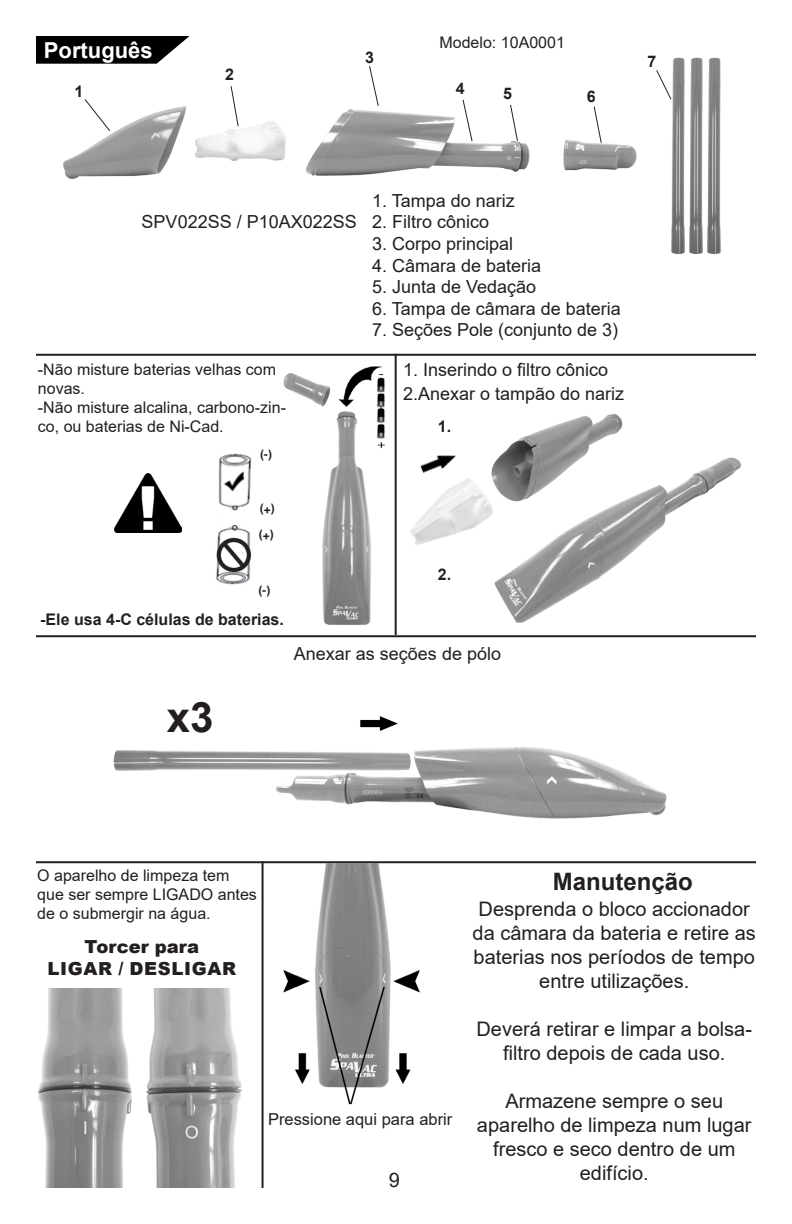
<style>
.page{position:relative;width:792px;height:1224px;background:#fff}
.page>*{position:absolute;margin:0;border:0;box-sizing:border-box;transform-origin:0 0}
.t1{font:700 42px "Arial";color:#231f20}
.t2{font:700 24px "Arial";color:#231f20}
.t3{font:700 22px "Arial";color:#fff}
.t4{font:20px/24px "Arial";color:#231f20;text-align:center}
.t5{font:18px "Arial";color:#231f20}
.t6{font:900 18px "Arial";letter-spacing:.035em;color:#231f20}
.t7{font:900 18px "Arial";color:#231f20}
.t8{font:16.4px "Arial";color:#231f20}
.t9{font:16px/19.2px "Arial";color:#231f20}
.t10{font:700 16px "Arial";color:#231f20}
.t11{font:700 12px "Arial";color:#231f20}
</style>
<div class="page">
<hr style="left:36px;top:354px;width:720px;height:2px;background:#231f20">
<hr style="left:395px;top:354px;width:2px;height:281px;background:#231f20">
<hr style="left:36px;top:635px;width:720px;height:2px;background:#231f20">
<hr style="left:36px;top:861px;width:720px;height:2px;background:#231f20">
<hr style="left:262px;top:861px;width:2px;height:327px;background:#231f20">
<svg style="left:230px;top:86px;width:6px;height:24px"></svg>
<svg style="left:369px;top:66px;width:9px;height:33px"></svg>
<svg style="left:593px;top:106px;width:7px;height:27px"></svg>
<svg style="left:656px;top:70px;width:8px;height:16px"></svg>
<img style="left:114px;top:474px;width:67px;height:59px">
<img style="left:216px;top:525px;width:36px;height:60px">
<img style="left:219px;top:453px;width:32px;height:58px">
<img style="left:63px;top:101px;width:123px;height:79px">
<img style="left:305px;top:99px;width:225px;height:77px">
<img style="left:194px;top:110px;width:92px;height:51px">
<img style="left:563px;top:133px;width:74px;height:38px">
<img style="left:664px;top:57px;width:57px;height:197px">
<img style="left:283px;top:366px;width:102px;height:259px">
<img style="left:410px;top:414px;width:213px;height:131px">
<img style="left:480px;top:449px;width:261px;height:174px">
<img style="left:113px;top:747px;width:554px;height:72px">
<img style="left:146px;top:988px;width:118px;height:200px">
<img style="left:38px;top:988px;width:94px;height:200px">
<img style="left:283px;top:864px;width:137px;height:241px">
<img style="left:360px;top:716px;width:38px;height:15px">
<svg style="left:36px;top:36px;width:154px;height:28px;background:#1e1e1e"></svg>
<p class="t3" style="left:44px;top:35px;width:110px">Português</p>
<p class="t10" style="left:75px;top:80px;width:10px">1</p>
<p class="t10" style="left:225px;top:63px;width:10px">2</p>
<p class="t10" style="left:365px;top:46px;width:10px">3</p>
<p class="t9" style="left:440px;top:32px;width:127px">Modelo: 10A0001</p>
<p class="t10" style="left:456px;top:77px;width:10px">4</p>
<p class="t10" style="left:503px;top:82px;width:10px">5</p>
<p class="t10" style="left:587px;top:85px;width:10px">6</p>
<p class="t10" style="left:647px;top:50px;width:10px">7</p>
<p class="t5" style="left:142px;top:210px;width:217px">SPV022SS / P10AX022SS</p>
<p class="t9" style="left:38px;top:359px;width:240px">-Não misture baterias velhas com novas.</p>
<p class="t9" style="left:38px;top:398px;width:250px">-Não misture alcalina, carbono-zin&shy;co, ou baterias de Ni-Cad.</p>
<p class="t11" style="left:272px;top:465px;width:13px;rotate:-180deg">(-)</p>
<p class="t5" style="left:372px;top:188px;width:144px">1. Tampa do nariz</p>
<p class="t5" style="left:372px;top:210px;width:119px">2. Filtro cônico</p>
<p class="t5" style="left:372px;top:231px;width:143px">3. Corpo principal</p>
<p class="t5" style="left:372px;top:253px;width:171px">4. Câmara de bateria</p>
<p class="t5" style="left:372px;top:275px;width:166px">5. Junta de Vedação</p>
<p class="t5" style="left:372px;top:296px;width:250px">6. Tampa de câmara de bateria</p>
<p class="t5" style="left:372px;top:318px;width:248px">7. Seções Pole (conjunto de 3)</p>
<p class="t5" style="left:403px;top:357px;width:207px">1. Inserindo o filtro cônico</p>
<p class="t5" style="left:403px;top:381px;width:223px">2.Anexar o tampão do nariz</p>
<p class="t10" style="left:438px;top:415px;width:15px">1.</p>
<p class="t11" style="left:275px;top:519px;width:16px;rotate:-180deg">(+)</p>
<p class="t11" style="left:274px;top:545px;width:16px;rotate:-180deg">(+)</p>
<p class="t11" style="left:271px;top:601px;width:13px;rotate:-180deg">(-)</p>
<p class="t10" style="left:40px;top:608px;width:245px">-Ele usa 4-C células de baterias.</p>
<p class="t10" style="left:438px;top:563px;width:15px">2.</p>
<p class="t1" style="left:167px;top:688px;width:48px">x3</p>
<p class="t5" style="left:294px;top:642px;width:209px">Anexar as seções de pólo</p>
<p class="t9" style="left:37px;top:866px;width:221px">O aparelho de limpeza tem que ser sempre LIGADO antes de o submergir na água.</p>
<p class="t7" style="left:85px;top:934px;width:116px">Torcer para</p>
<p class="t6" style="left:48px;top:955px;width:190px">LIGAR / DESLIGAR</p>
<p class="t8" style="left:268px;top:1108px;width:186px">Pressione aqui para abrir</p>
<p class="t4" style="left:389px;top:1168px;width:13px">9</p>
<p class="t2" style="left:553px;top:865px;width:142px">Manutenção</p>
<p class="t4" style="left:473px;top:897px;width:285px">Desprenda o bloco accionador da câmara da bateria e retire as baterias nos períodos de tempo entre utilizações.</p>
<p class="t4" style="left:476px;top:1017px;width:277px">Deverá retirar e limpar a bolsa&shy;filtro depois de cada uso.</p>
<p class="t4" style="left:477px;top:1089px;width:276px">Armazene sempre o seu aparelho de limpeza num lugar fresco e seco dentro de um edifício.</p>
</div>
